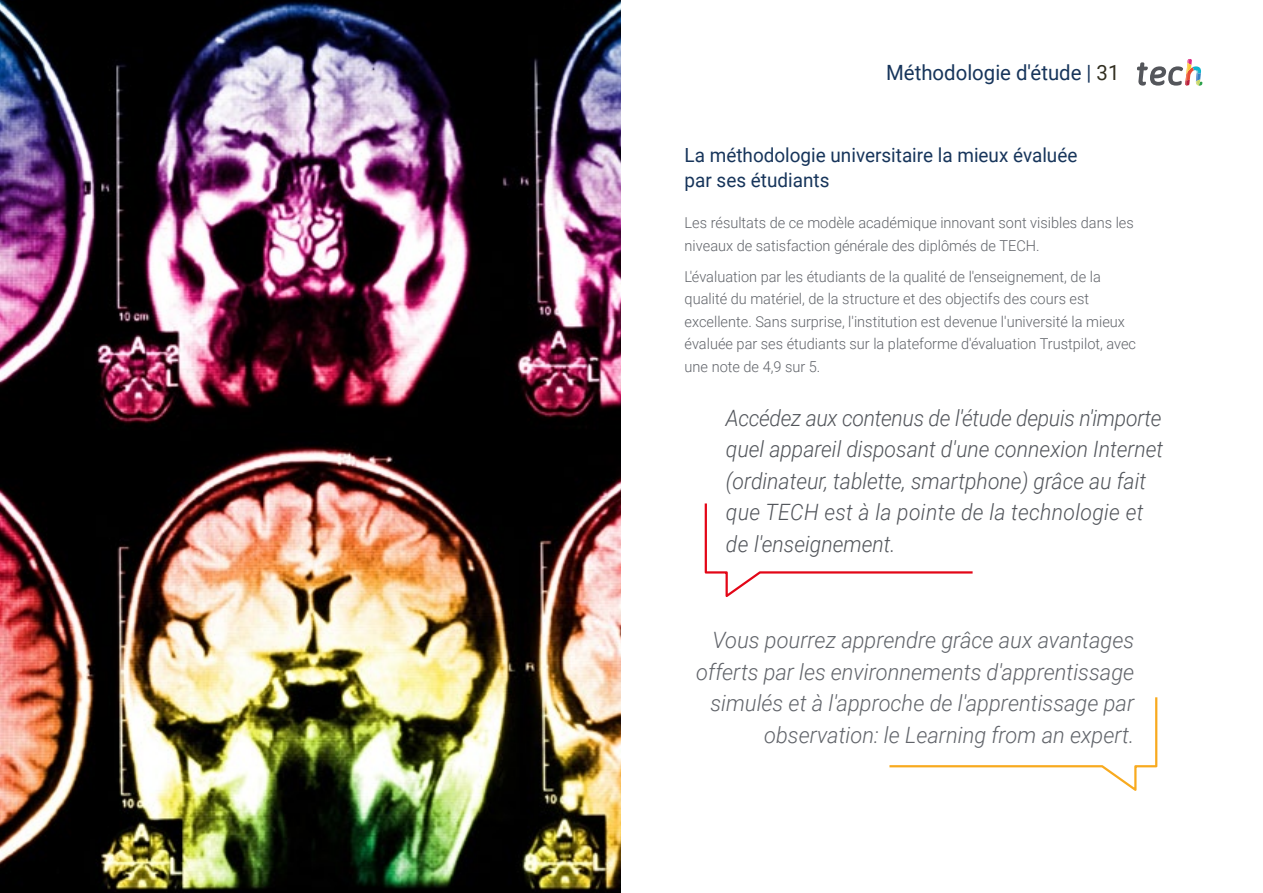
<style>
.page{position:relative;width:1263px;height:893px;background:#fff}
.page>*{position:absolute;margin:0;border:0;box-sizing:border-box;transform-origin:0 0}
.t1{font:italic 300 22.5px/31.5px "Roboto";color:#52555b;scale:.94 1}
.t2{font:italic 300 22.5px/31.5px "Roboto";color:#61646a;text-align:right}
.t3{font:21px "Roboto";color:#17355b}
.t4{font:19.5px/25.5px "Roboto";color:#17355b}
.t5{font:300 15px/22.5px "Roboto";color:#61646a}
.s1{color:#312e20}
</style>
<div class="page">
<svg style="left:1137px;top:59px;width:65px;height:27px"></svg>
<img style="left:0;top:0;width:621px;height:893px">
<svg style="left:889px;top:697px;width:269px;height:94px"></svg>
<svg style="left:704px;top:503px;width:269px;height:94px"></svg>
<h2 class="t3" style="left:886px;top:57px;width:235px">Méthodologie d'étude | <span class="s1">31</span></h2>
<h3 class="t4" style="left:685px;top:141px;width:394px">La méthodologie universitaire la mieux évaluée par ses étudiants</h3>
<p class="t5" style="left:685px;top:211px;width:451px">Les résultats de ce modèle académique innovant sont visibles dans les niveaux de satisfaction générale des diplômés de TECH.</p>
<p class="t5" style="left:685px;top:265px;width:453px">L'évaluation par les étudiants de la qualité de l'enseignement, de la qualité du matériel, de la structure et des objectifs des cours est excellente. Sans surprise, l'institution est devenue l'université la mieux évaluée par ses étudiants sur la plateforme d'évaluation Trustpilot, avec une note de 4,9 sur 5.</p>
<h1 class="t1" style="left:726px;top:401px;width:467px">Accédez aux contenus de l'étude depuis n'importe quel appareil disposant d'une connexion Internet (ordinateur, tablette, smartphone) grâce au fait que TECH est à la pointe de la technologie et de l'enseignement.</h1>
<h1 class="t2" style="left:696px;top:624px;width:440px">Vous pourrez apprendre grâce aux avantages offerts par les environnements d'apprentissage simulés et à l'approche de l'apprentissage par observation: le Learning from an expert.</h1>
</div>
